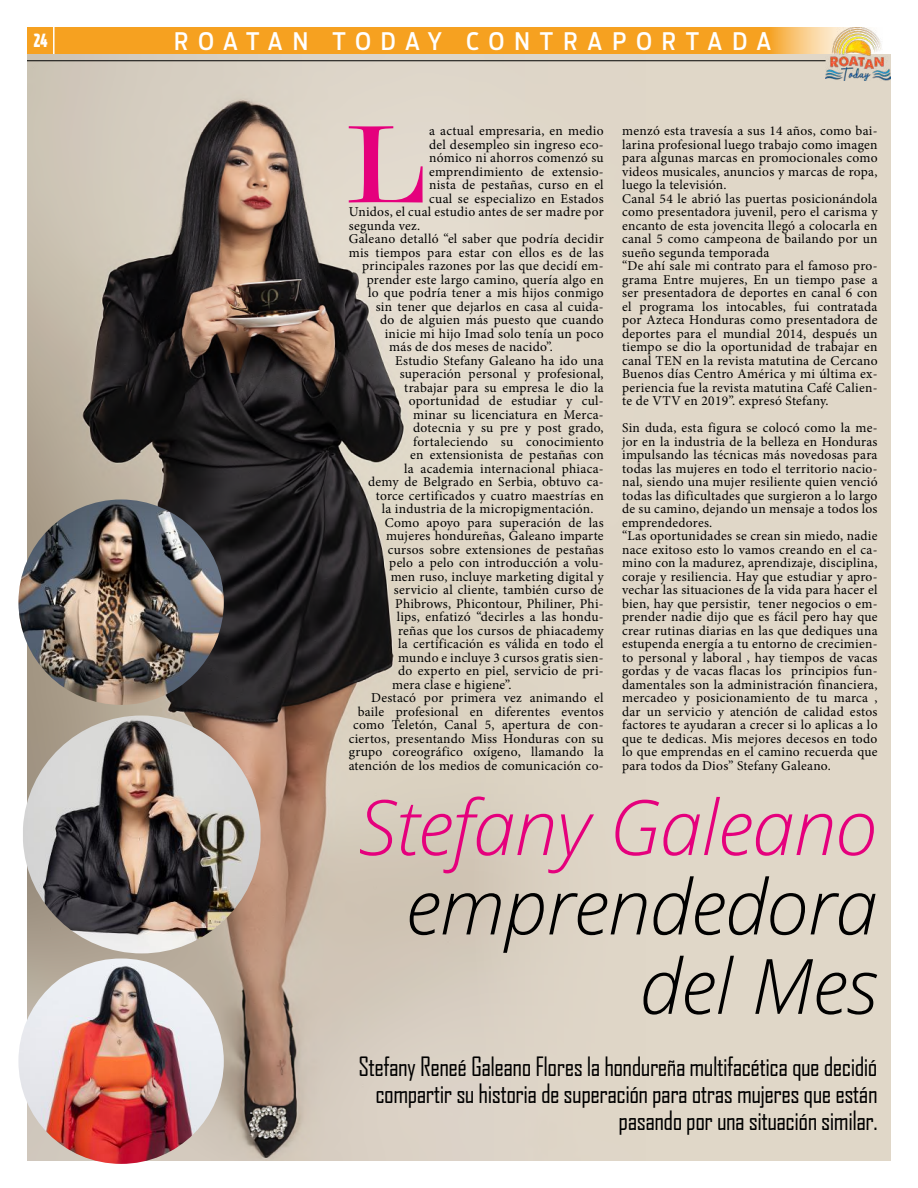
<style>
.page{position:relative;width:918px;height:1188px;background:#fff}
.page>*{position:absolute;margin:0;border:0;box-sizing:border-box;transform-origin:0 0}
.t1{font:113.7px "Modern 20 BT Roman B";color:#e5007d}
.t2{font:italic 300 76.5px/79.3px "Open Sans";letter-spacing:-.01em;color:#000;text-align:right}
.t3{font:italic 300 76.5px "Open Sans";letter-spacing:-.01em;color:#e5007d}
.t4{font:25.5px/27px "Agency FB";letter-spacing:-.02em;color:#000;text-align:right}
.t5{font:500 condensed 24px "Ford Antenna";letter-spacing:.41em;color:#fff}
.t6{font:18px "Ford Antenna Black Cmp";color:#fff}
.t7{font:13.5px/13.5px "Minion Pro";letter-spacing:.02em;color:#000}
</style>
<div class="page">
<div style="left:27px;top:54px;width:864px;height:1107px;background:#e0d7c8"></div>
<img style="left:27px;top:54px;width:630px;height:1107px">
<img style="left:18px;top:500px;width:206px;height:205px;border-radius:103px">
<img style="left:18px;top:958px;width:206px;height:206px;border-radius:103px">
<img style="left:23px;top:716px;width:238px;height:237px;border-radius:116px">
<div style="left:27px;top:27px;width:864px;height:27px;background:#f6a120"></div>
<hr style="left:53px;top:27px;width:2px;height:27px;background:#fff">
<hr style="left:27px;top:60px;width:799px;height:1px;background:#010202">
<img style="left:826px;top:27px;width:65px;height:54px">
<h3 class="t6" style="left:34px;top:25px;width:15px">24</h3>
<h3 class="t5" style="left:174px;top:20px;width:599px">ROATAN TODAY CONTRAPORTADA</h3>
<h1 class="t1" style="left:346px;top:95px;width:84px">L</h1>
<p class="t7" style="left:429px;top:124px;width:176px">a actual empresaria, en medio</p>
<p class="t7" style="left:429px;top:138px;width:176px">del desempleo sin ingreso eco-</p>
<p class="t7" style="left:429px;top:151px;width:176px">nómico ni ahorros comenzó su</p>
<p class="t7" style="left:429px;top:165px;width:176px">emprendimiento de extensio-</p>
<p class="t7" style="left:429px;top:178px;width:176px">nista de pestañas, curso en el</p>
<p class="t7" style="left:429px;top:192px;width:176px">cual se especializo en Estados</p>
<p class="t7" style="left:349px;top:205px;width:257px">Unidos, el cual estudio antes de ser madre por</p>
<p class="t7" style="left:349px;top:219px;width:73px">segunda vez.</p>
<p class="t7" style="left:349px;top:232px;width:256px">Galeano detalló “el saber que podría decidir</p>
<p class="t7" style="left:349px;top:246px;width:257px">mis tiempos para estar con ellos es de las</p>
<p class="t7" style="left:362px;top:259px;width:243px">principales razones por las que decidí em-</p>
<p class="t7" style="left:367px;top:273px;width:239px">prender este largo camino, quería algo en</p>
<p class="t7" style="left:368px;top:286px;width:237px">lo que podría tener a mis hijos conmigo</p>
<p class="t7" style="left:376px;top:300px;width:230px">sin tener que dejarlos en casa al cuida-</p>
<p class="t7" style="left:380px;top:313px;width:225px">do de alguien más puesto que cuando</p>
<p class="t7" style="left:385px;top:327px;width:220px">inicie mi hijo Imad solo tenía un poco</p>
<p class="t7" style="left:389px;top:340px;width:165px">más de dos meses de nacido”.</p>
<p class="t7" style="left:395px;top:354px;width:210px">Estudio Stefany Galeano ha ido una</p>
<p class="t7" style="left:400px;top:367px;width:205px">superación personal y profesional,</p>
<p class="t7" style="left:404px;top:381px;width:201px">trabajar para su empresa le dio la</p>
<p class="t7" style="left:409px;top:394px;width:197px">oportunidad de estudiar y cul-</p>
<p class="t7" style="left:413px;top:408px;width:192px">minar su licenciatura en Merca-</p>
<p class="t7" style="left:413px;top:421px;width:192px">dotecnia y su pre y post grado,</p>
<p class="t7" style="left:413px;top:435px;width:192px">fortaleciendo su conocimiento</p>
<p class="t7" style="left:410px;top:448px;width:195px">en extensionista de pestañas con</p>
<p class="t7" style="left:404px;top:462px;width:201px">la academia internacional phiaca-</p>
<p class="t7" style="left:368px;top:475px;width:237px">demy de Belgrado en Serbia, obtuvo ca-</p>
<p class="t7" style="left:376px;top:489px;width:230px">torce certificados y cuatro maestrías en</p>
<p class="t7" style="left:382px;top:502px;width:213px">la industria de la micropigmentación.</p>
<p class="t7" style="left:385px;top:516px;width:220px">Como apoyo para superación de las</p>
<p class="t7" style="left:386px;top:529px;width:219px">mujeres hondureñas, Galeano imparte</p>
<p class="t7" style="left:388px;top:543px;width:218px">cursos sobre extensiones de pestañas</p>
<p class="t7" style="left:389px;top:556px;width:216px">pelo a pelo con introducción a volu-</p>
<p class="t7" style="left:391px;top:570px;width:214px">men ruso, incluye marketing digital y</p>
<p class="t7" style="left:394px;top:583px;width:211px">servicio al cliente, también curso de</p>
<p class="t7" style="left:395px;top:597px;width:210px">Phibrows, Phicontour, Philiner, Phi-</p>
<p class="t7" style="left:397px;top:610px;width:208px">lips, enfatizó “decirles a las hondu-</p>
<p class="t7" style="left:398px;top:624px;width:207px">reñas que los cursos de phiacademy</p>
<p class="t7" style="left:398px;top:637px;width:207px">la certificación es válida en todo el</p>
<p class="t7" style="left:398px;top:651px;width:207px">mundo e incluye 3 cursos gratis sien-</p>
<p class="t7" style="left:398px;top:664px;width:207px">do experto en piel, servicio de pri-</p>
<p class="t7" style="left:392px;top:678px;width:121px">mera clase e higiene”.</p>
<p class="t7" style="left:371px;top:691px;width:234px">Destacó por primera vez animando el</p>
<p class="t7" style="left:358px;top:705px;width:248px">baile profesional en diferentes eventos</p>
<p class="t7" style="left:353px;top:718px;width:252px">como Teletón, Canal 5, apertura de con-</p>
<p class="t7" style="left:349px;top:732px;width:256px">ciertos, presentando Miss Honduras con su</p>
<p class="t7" style="left:349px;top:745px;width:256px">grupo coreográfico oxígeno, llamando la</p>
<p class="t7" style="left:349px;top:759px;width:256px">atención de los medios de comunicación co-</p>
<p class="t7" style="left:622px;top:124px;width:257px">menzó esta travesía a sus 14 años, como bai&shy;larina profesional luego trabajo como imagen para algunas marcas en promocionales como videos musicales, anuncios y marcas de ropa, luego la televisión.<br>Canal 54 le abrió las puertas posicionándola como presentadora juvenil, pero el carisma y encanto de esta jovencita llegó a colocarla en canal 5 como campeona de bailando por un sueño segunda temporada<br>“De ahí sale mi contrato para el famoso pro&shy;grama Entre mujeres, En un tiempo pase a ser presentadora de deportes en canal 6 con el programa los intocables, fui contratada por Azteca Honduras como presentadora de deportes para el mundial 2014, después un tiempo se dio la oportunidad de trabajar en canal TEN en la revista matutina de Cercano Buenos días Centro América y mi última ex&shy;periencia fue la revista matutina Café Calien&shy;te de VTV en 2019”. expresó Stefany.</p>
<p class="t7" style="left:622px;top:421px;width:257px">Sin duda, esta figura se colocó como la me&shy;jor en la industria de la belleza en Honduras impulsando las técnicas más novedosas para todas las mujeres en todo el territorio nacio&shy;nal, siendo una mujer resiliente quien venció todas las dificultades que surgieron a lo largo de su camino, dejando un mensaje a todos los emprendedores.<br>“Las oportunidades se crean sin miedo, nadie nace exitoso esto lo vamos creando en el ca&shy;mino con la madurez, aprendizaje, disciplina, coraje y resiliencia. Hay que estudiar y apro&shy;vechar las situaciones de la vida para hacer el bien, hay que persistir, tener negocios o em&shy;prender nadie dijo que es fácil pero hay que crear rutinas diarias en las que dediques una estupenda energía a tu entorno de crecimien&shy;to personal y laboral , hay tiempos de vacas gordas y de vacas flacas los principios fun&shy;damentales son la administración financiera, mercadeo y posicionamiento de tu marca , dar un servicio y atención de calidad estos factores te ayudaran a crecer si lo aplicas a lo que te dedicas. Mis mejores decesos en todo lo que emprendas en el camino recuerda que para todos da Dios” Stefany Galeano.</p>
<h2 class="t3" style="left:359px;top:775px;width:520px">Stefany Galeano</h2>
<h2 class="t2" style="left:406px;top:864px;width:473px">emprendedora del Mes</h2>
<h3 class="t4" style="left:358px;top:1053px;width:521px">Stefany Reneé Galeano Flores la hondureña multifacética que decidió compartir su historia de superación para otras mujeres que están pasando por una situación similar.</h3>
</div>
